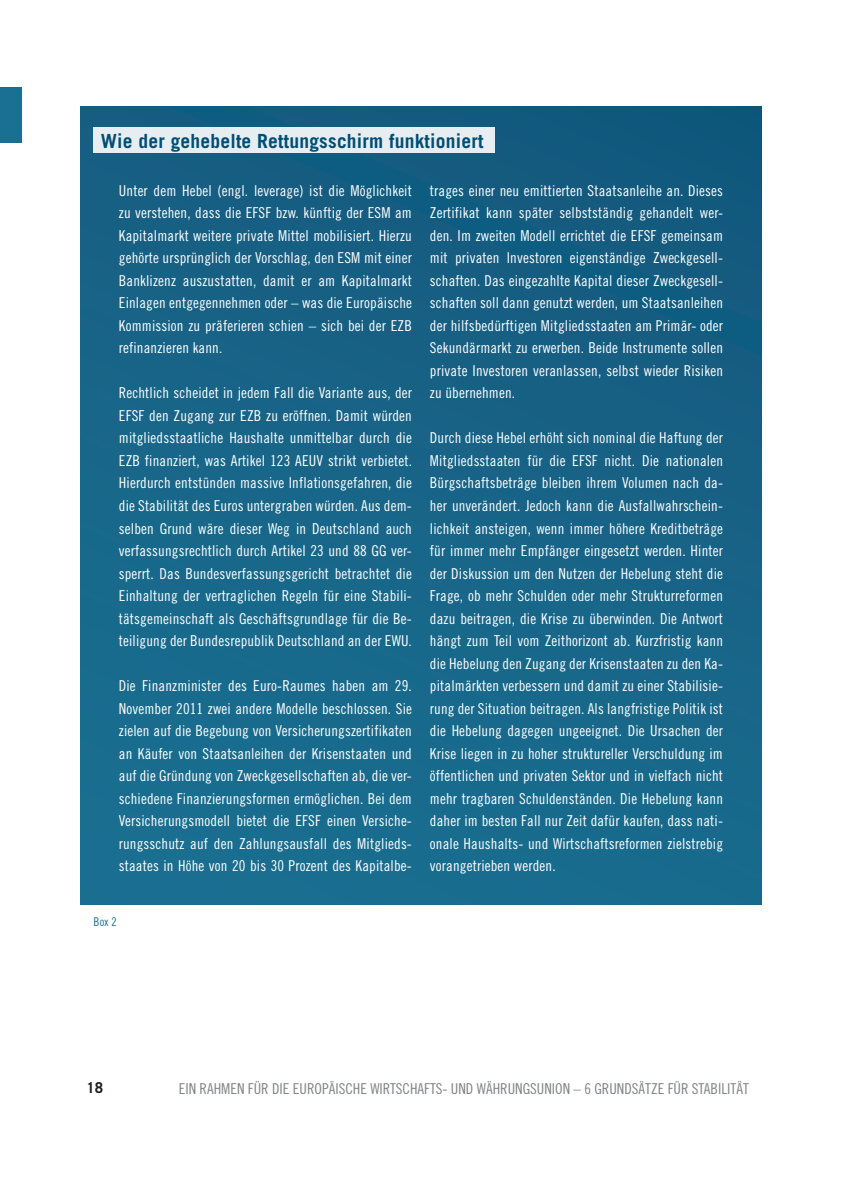
<style>
.page{position:relative;width:851px;height:1191px;background:#fff}
.page>*{position:absolute;margin:0;border:0;box-sizing:border-box;transform-origin:0 0}
.t1{font:700 19.5px "Trade Gothic";letter-spacing:.01em;color:#014e75}
.t2{font:15px/22.5px "Trade Gothic Cond Eighteen";letter-spacing:.01em;color:#fff;text-align:justify}
.t3{font:15px "Trade Gothic Cond Eighteen";color:#808285}
.t4{font:700 15px "Trade Gothic";color:#231f20}
.t5{font:12px "Trade Gothic Cond Eighteen";color:#1a7092}
</style>
<div class="page">
<div style="left:0;top:88px;width:21px;height:55px;background:#1a7092"></div>
<div style="left:80px;top:106px;width:681px;height:798px;background:#186588"></div>
<div style="left:94px;top:127px;width:400px;height:26px;background:#e7eef2"></div>
<h1 class="t1" style="left:101px;top:129px;width:384px">Wie der gehebelte Rettungsschirm funktioniert</h1>
<p class="t2" style="left:119px;top:179px;width:294px">Unter dem Hebel (engl. leverage) ist die Möglichkeit zu verstehen, dass die EFSF bzw. künftig der ESM am Kapitalmarkt weitere private Mittel mobilisiert. Hierzu gehörte ursprünglich der Vorschlag, den ESM mit einer Banklizenz auszustatten, damit er am Kapitalmarkt Einlagen entgegennehmen oder – was die Europäische Kommission zu präferieren schien – sich bei der EZB refinanzieren kann.</p>
<p class="t2" style="left:119px;top:382px;width:294px">Rechtlich scheidet in jedem Fall die Variante aus, der EFSF den Zugang zur EZB zu eröffnen. Damit würden mitgliedsstaatliche Haushalte unmittelbar durch die EZB finanziert, was Artikel 123 AEUV strikt verbietet.<br>Hierdurch entstünden massive Inflationsgefahren, die die Stabilität des Euros untergraben würden. Aus dem&shy;selben Grund wäre dieser Weg in Deutschland auch verfassungsrechtlich durch Artikel 23 und 88 GG ver&shy;sperrt. Das Bundesverfassungsgericht betrachtet die Einhaltung der vertraglichen Regeln für eine Stabili&shy;tätsgemeinschaft als Geschäftsgrundlage für die Be&shy;teiligung der Bundesrepublik Deutschland an der EWU.</p>
<p class="t2" style="left:119px;top:674px;width:294px">Die Finanzminister des Euro-Raumes haben am 29.<br>November 2011 zwei andere Modelle beschlossen. Sie zielen auf die Begebung von Versicherungszertifikaten an Käufer von Staatsanleihen der Krisenstaaten und auf die Gründung von Zweckgesellschaften ab, die ver&shy;schiedene Finanzierungsformen ermöglichen. Bei dem Versicherungsmodell bietet die EFSF einen Versiche&shy;rungsschutz auf den Zahlungsausfall des Mitglieds&shy;staates in Höhe von 20 bis 30 Prozent des Kapitalbe-</p>
<p class="t5" style="left:94px;top:914px;width:25px">Box 2</p>
<p class="t2" style="left:430px;top:179px;width:294px">trages einer neu emittierten Staatsanleihe an. Dieses Zertifikat kann später selbstständig gehandelt wer&shy;den. Im zweiten Modell errichtet die EFSF gemeinsam mit privaten Investoren eigenständige Zweckgesell&shy;schaften. Das eingezahlte Kapital dieser Zweckgesell&shy;schaften soll dann genutzt werden, um Staatsanleihen der hilfsbedürftigen Mitgliedsstaaten am Primär- oder Sekundärmarkt zu erwerben. Beide Instrumente sollen private Investoren veranlassen, selbst wieder Risiken zu übernehmen.</p>
<p class="t2" style="left:430px;top:427px;width:294px">Durch diese Hebel erhöht sich nominal die Haftung der Mitgliedsstaaten für die EFSF nicht. Die nationalen Bürgschaftsbeträge bleiben ihrem Volumen nach da&shy;her unverändert. Jedoch kann die Ausfallwahrschein&shy;lichkeit ansteigen, wenn immer höhere Kreditbeträge für immer mehr Empfänger eingesetzt werden. Hinter der Diskussion um den Nutzen der Hebelung steht die Frage, ob mehr Schulden oder mehr Strukturreformen dazu beitragen, die Krise zu überwinden. Die Antwort hängt zum Teil vom Zeithorizont ab. Kurzfristig kann die Hebelung den Zugang der Krisenstaaten zu den Ka&shy;pitalmärkten verbessern und damit zu einer Stabilisie&shy;rung der Situation beitragen. Als langfristige Politik ist die Hebelung dagegen ungeeignet. Die Ursachen der Krise liegen in zu hoher struktureller Verschuldung im öffentlichen und privaten Sektor und in vielfach nicht mehr tragbaren Schuldenständen. Die Hebelung kann daher im besten Fall nur Zeit dafür kaufen, dass nati&shy;onale Haushalts- und Wirtschaftsreformen zielstrebig vorangetrieben werden.</p>
<p class="t4" style="left:86px;top:1078px;width:18px">18</p>
<p class="t3" style="left:179px;top:1079px;width:571px">EIN RAHMEN FÜR DIE EUROPÄISCHE WIRTSCHAFTS- UND WÄHRUNGSUNION – 6 GRUNDSÄTZE FÜR STABILITÄT</p>
</div>
